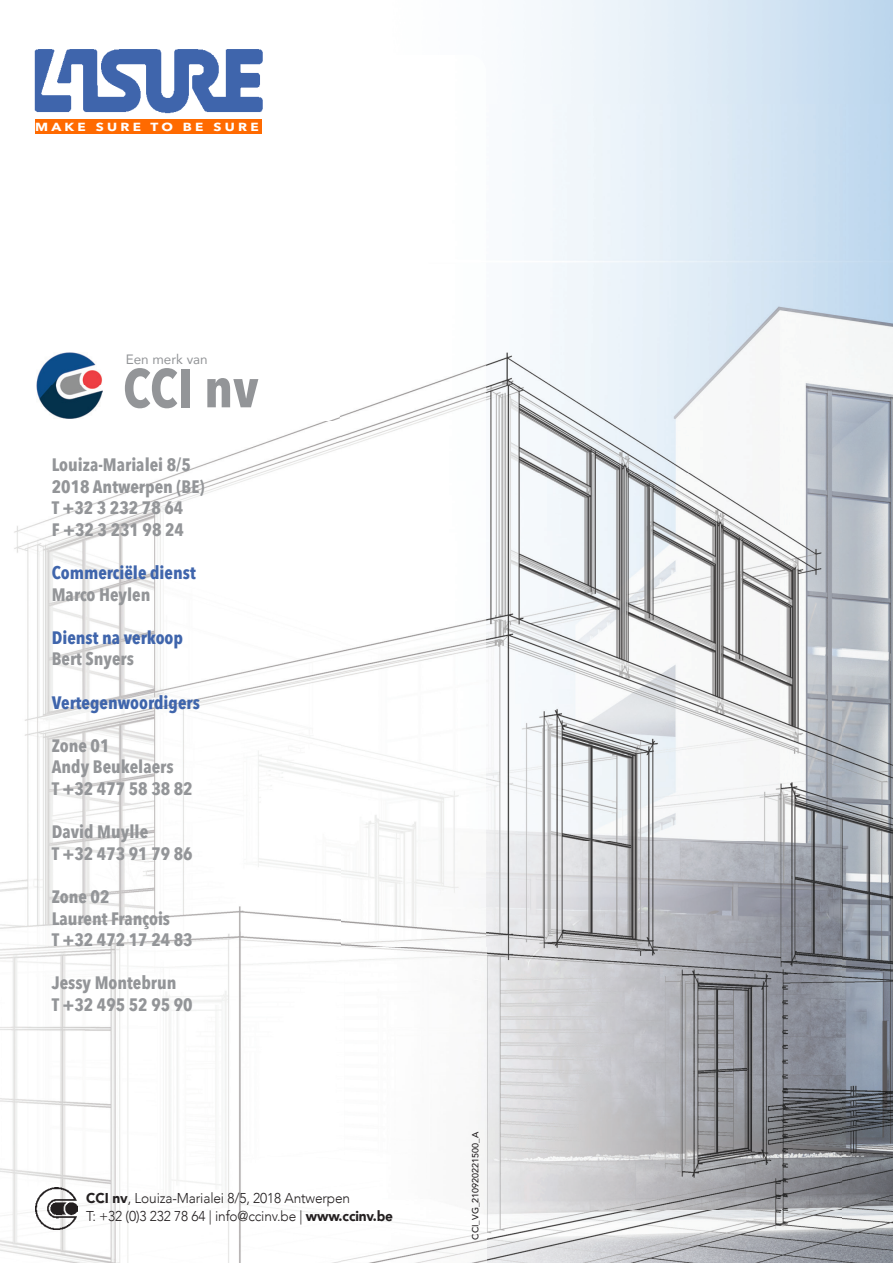
<style>
.page{position:relative;width:893px;height:1263px;background:#fff}
.page>*{position:absolute;margin:0;border:0;box-sizing:border-box;transform-origin:0 0}
.t1{font:700 54px "Avenir Next Condensed";color:#939598}
.t2{font:700 18px/21.6px "Avenir Next Condensed";color:#939598}
.t3{font:700 18px "Avenir Next Condensed";color:#3f65ac}
.t4{font:300 14.25px/18.3px "Avenir";letter-spacing:-.01em;color:#231f20;scale:.96 1}
.t5{font:13.5px "Avenir";color:#939598}
.t6{font:700 11.7px "Avenir Next LT Pro";letter-spacing:.24em;color:#fff;scale:1.17 1}
.t7{font:500 9px "Avenir";color:#231f20}
.s1{font-weight:900}
</style>
<div class="page">
<img style="left:486px;top:104px;width:407px;height:1159px">
<img style="left:0;top:55px;width:486px;height:1208px">
<img style="left:36px;top:1188px;width:41px;height:42px">
<img style="left:33px;top:49px;width:231px;height:75px">
<div style="left:35px;top:120px;width:227px;height:14px;background:#ff6a00"></div>
<img style="left:36px;top:352px;width:66px;height:66px">
<p class="t6" style="left:35px;top:119px;width:193px">MAKE SURE TO BE SURE</p>
<p class="t5" style="left:126px;top:349px;width:84px">Een merk van</p>
<h1 class="t1" style="left:123px;top:355px;width:137px">CCI nv</h1>
<p class="t2" style="left:52px;top:454px;width:154px">Louiza-Marialei 8/5<br>2018 Antwerpen (BE)<br>T +32 3 232 78 64<br>F +32 3 231 98 24</p>
<p class="t3" style="left:52px;top:562px;width:145px">Commerciële dienst</p>
<p class="t2" style="left:52px;top:583px;width:100px">Marco Heylen</p>
<p class="t3" style="left:52px;top:626px;width:133px">Dienst na verkoop</p>
<p class="t2" style="left:52px;top:648px;width:84px">Bert Snyers</p>
<p class="t3" style="left:52px;top:691px;width:150px">Vertegenwoordigers</p>
<p class="t2" style="left:52px;top:734px;width:142px">Zone 01<br>Andy Beukelaers<br>T +32 477 58 38 82</p>
<p class="t2" style="left:52px;top:821px;width:142px">David Muylle<br>T +32 473 91 79 86</p>
<p class="t2" style="left:52px;top:886px;width:142px">Zone 02<br>Laurent François<br>T +32 472 17 24 83</p>
<p class="t2" style="left:52px;top:972px;width:142px">Jessy Montebrun<br>T +32 495 52 95 90</p>
<p class="t4" style="left:86px;top:1189px;width:321px"><span class="s1">CCI nv</span>, Louiza-Marialei 8/5, 2018 Antwerpen<br>T: +32 (0)3 232 78 64 | info@ccinv.be | <span class="s1">www.ccinv.be</span></p>
<p class="t7" style="left:468px;top:1240px;width:109px;rotate:-90deg">CCI_VG_210920221500_A</p>
</div>
